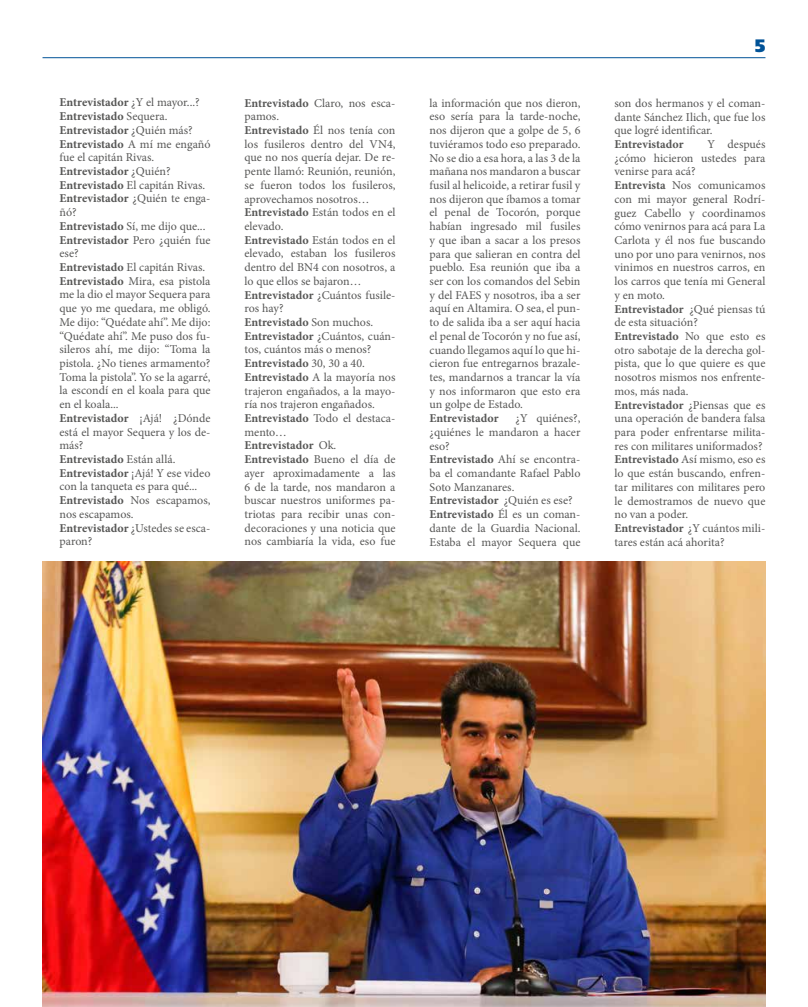
<style>
.page{position:relative;width:808px;height:1007px;background:#fff}
.page>*{position:absolute;margin:0;border:0;box-sizing:border-box;transform-origin:0 0}
.t1{font:900 18px "Frutiger LT Std";color:#005297}
.t2{font:12px/13.7px "Minion Pro";color:#575756}
.t3{font:700 12px "Minion Pro";color:#575756}
.s1{font-weight:700}
</style>
<div class="page">
<hr style="left:43px;top:57px;width:722px;height:1px;background:#005297">
<img style="left:43px;top:561px;width:722px;height:445px">
<p class="t2" style="left:60px;top:96px;width:152px"><span class="s1">Entrevistador</span> ¿Y el mayor...?<br><span class="s1">Entrevistado</span> Sequera.<br><span class="s1">Entrevistador</span> ¿Quién más?<br><span class="s1">Entrevistado</span> A mí me engañó fue el capitán Rivas.<br><span class="s1">Entrevistador</span> ¿Quién?<br><span class="s1">Entrevistado</span> El capitán Rivas.<br><span class="s1">Entrevistador</span> ¿Quién te enga&shy;ñó?<br><span class="s1">Entrevistado</span> Sí, me dijo que...<br><span class="s1">Entrevistador</span> Pero ¿quién fue ese?<br><span class="s1">Entrevistado</span> El capitán Rivas.<br><span class="s1">Entrevistado</span> Mira, esa pistola me la dio el mayor Sequera para que yo me quedara, me obligó.<br>Me dijo: “Quédate ahí”. Me dijo: “Quédate ahí”. Me puso dos fu&shy;sileros ahí, me dijo: “Toma la pistola. ¿No tienes armamento?<br>Toma la pistola”. Yo se la agarré, la escondí en el koala para que en el koala...<br><span class="s1">Entrevistador</span> ¡Ajá! ¿Dónde está el mayor Sequera y los de&shy;más?<br><span class="s1">Entrevistado</span> Están allá.<br><span class="s1">Entrevistador</span> ¡Ajá! Y ese video con la tanqueta es para qué...<br><span class="s1">Entrevistado</span> Nos escapamos, nos escapamos.<br><span class="s1">Entrevistador</span> ¿Ustedes se esca&shy;paron?</p>
<p class="t2" style="left:244px;top:96px;width:152px"><span class="s1">Entrevistado</span> Claro, nos esca&shy;pamos.<br><span class="s1">Entrevistado</span> Él nos tenía con los fusileros dentro del VN4, que no nos quería dejar. De re&shy;pente llamó: Reunión, reunión, se fueron todos los fusileros, aprovechamos nosotros…<br><span class="s1">Entrevistado</span> Están todos en el elevado.<br><span class="s1">Entrevistado</span> Están todos en el elevado, estaban los fusileros dentro del BN4 con nosotros, a lo que ellos se bajaron…<br><span class="s1">Entrevistador</span> ¿Cuántos fusile&shy;ros hay?<br><span class="s1">Entrevistado</span> Son muchos.<br><span class="s1">Entrevistador</span> ¿Cuántos, cuán&shy;tos, cuántos más o menos?<br><span class="s1">Entrevistado</span> 30, 30 a 40.<br><span class="s1">Entrevistado</span> A la mayoría nos trajeron engañados, a la mayo&shy;ría nos trajeron engañados.<br><span class="s1">Entrevistado</span> Todo el destaca&shy;mento…<br><span class="s1">Entrevistador</span> Ok.<br><span class="s1">Entrevistado</span> Bueno el día de ayer aproximadamente a las<br>6 de la tarde, nos mandaron a buscar nuestros uniformes pa&shy;triotas para recibir unas con&shy;decoraciones y una noticia que nos cambiaría la vida, eso fue</p>
<p class="t2" style="left:429px;top:96px;width:152px;text-align:justify">la información que nos dieron, eso sería para la tarde-noche, nos dijeron que a golpe de 5, 6 tuviéramos todo eso preparado.<br>No se dio a esa hora, a las 3 de la mañana nos mandaron a buscar fusil al helicoide, a retirar fusil y nos dijeron que íbamos a tomar el penal de Tocorón, porque habían ingresado mil fusiles y que iban a sacar a los presos para que salieran en contra del pueblo. Esa reunión que iba a ser con los comandos del Sebin y del FAES y nosotros, iba a ser aquí en Altamira. O sea, el pun&shy;to de salida iba a ser aquí hacia el penal de Tocorón y no fue así, cuando llegamos aquí lo que hi&shy;cieron fue entregarnos brazale&shy;tes, mandarnos a trancar la vía y nos informaron que esto era un golpe de Estado.</p>
<p class="t3" style="left:429px;top:410px;width:71px">Entrevistador</p>
<p class="t2" style="left:429px;top:411px;width:152px;text-indent:86px">¿Y quiénes?, ¿quiénes le mandaron a hacer eso?<br><span class="s1">Entrevistado</span> Ahí se encontra&shy;ba el comandante Rafael Pablo<br>Soto Manzanares.<br><span class="s1">Entrevistador</span> ¿Quién es ese?<br><span class="s1">Entrevistado</span> Él es un coman&shy;dante de la Guardia Nacional.<br>Estaba el mayor Sequera que</p>
<h1 class="t1" style="left:755px;top:35px;width:12px">5</h1>
<p class="t2" style="left:614px;top:96px;width:152px;text-align:justify">son dos hermanos y el coman&shy;dante Sánchez Ilich, que fue los que logré identificar.</p>
<p class="t3" style="left:614px;top:136px;width:71px">Entrevistador</p>
<p class="t2" style="left:614px;top:137px;width:152px;text-indent:93px">Y después ¿cómo hicieron ustedes para venirse para acá?<br><span class="s1">Entrevista</span> Nos comunicamos con mi mayor general Rodrí&shy;guez Cabello y coordinamos cómo venirnos para acá para La<br>Carlota y él nos fue buscando uno por uno para venirnos, nos vinimos en nuestros carros, en los carros que tenía mi General y en moto.<br><span class="s1">Entrevistador</span> ¿Qué piensas tú de esta situación?<br><span class="s1">Entrevistado</span> No que esto es otro sabotaje de la derecha gol&shy;pista, que lo que quiere es que nosotros mismos nos enfrente&shy;mos, más nada.<br><span class="s1">Entrevistador</span> ¿Piensas que es una operación de bandera falsa para poder enfrentarse milita&shy;res con militares uniformados?<br><span class="s1">Entrevistado</span> Así mismo, eso es lo que están buscando, enfren&shy;tar militares con militares pero le demostramos de nuevo que no van a poder.<br><span class="s1">Entrevistador</span> ¿Y cuántos mili&shy;tares están acá ahorita?</p>
</div>
